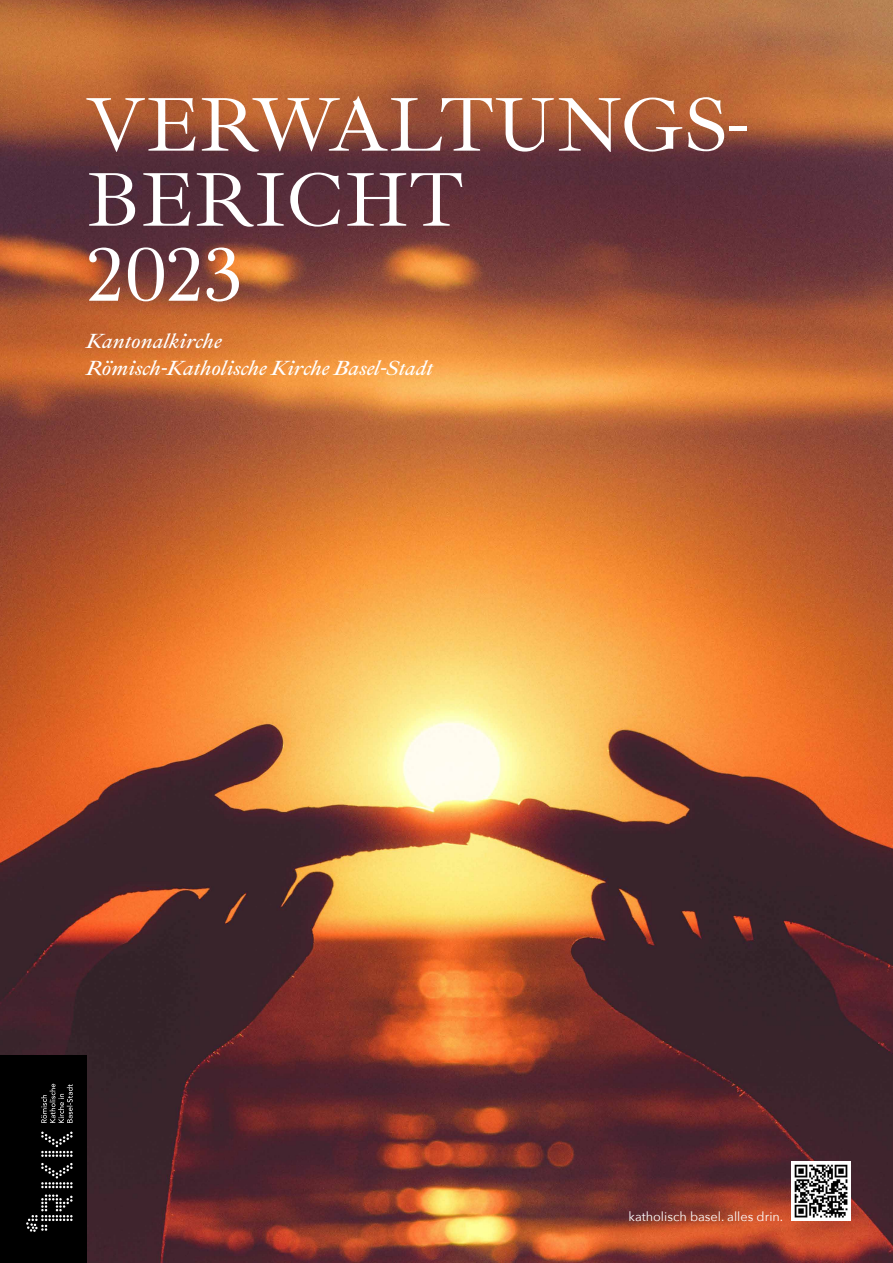
<style>
.page{position:relative;width:893px;height:1263px;background:#fff}
.page>*{position:absolute;margin:0;border:0;box-sizing:border-box;transform-origin:0 0}
.t1{font:78px/75px "Ibarra Real Nova";color:#fff}
.t2{font:italic 600 21px/27px "Ibarra Real Nova";letter-spacing:-.01em;color:#fff}
.t3{font:12.75px "Avenir Next";color:#fff}
</style>
<div class="page">
<img style="left:0;top:0;width:893px;height:1263px">
<div style="left:0;top:1055px;width:86px;height:208px;background:#000"></div>
<svg style="left:41px;top:1084px;width:32px;height:39px"></svg>
<svg style="left:41px;top:1163px;width:32px;height:25px"></svg>
<svg style="left:41px;top:1131px;width:32px;height:26px"></svg>
<svg style="left:26px;top:1194px;width:47px;height:38px"></svg>
<img style="left:791px;top:1161px;width:59px;height:59px">
<h1 class="t1" style="left:86px;top:89px;width:664px">VERWALTUNGS-<br>BERICHT<br>2023</h1>
<p class="t2" style="left:86px;top:329px;width:349px">Kantonalkirche<br>Römisch-Katholische Kirche Basel-Stadt</p>
<p class="t3" style="left:629px;top:1206px;width:156px">katholisch basel. alles drin.</p>
</div>
